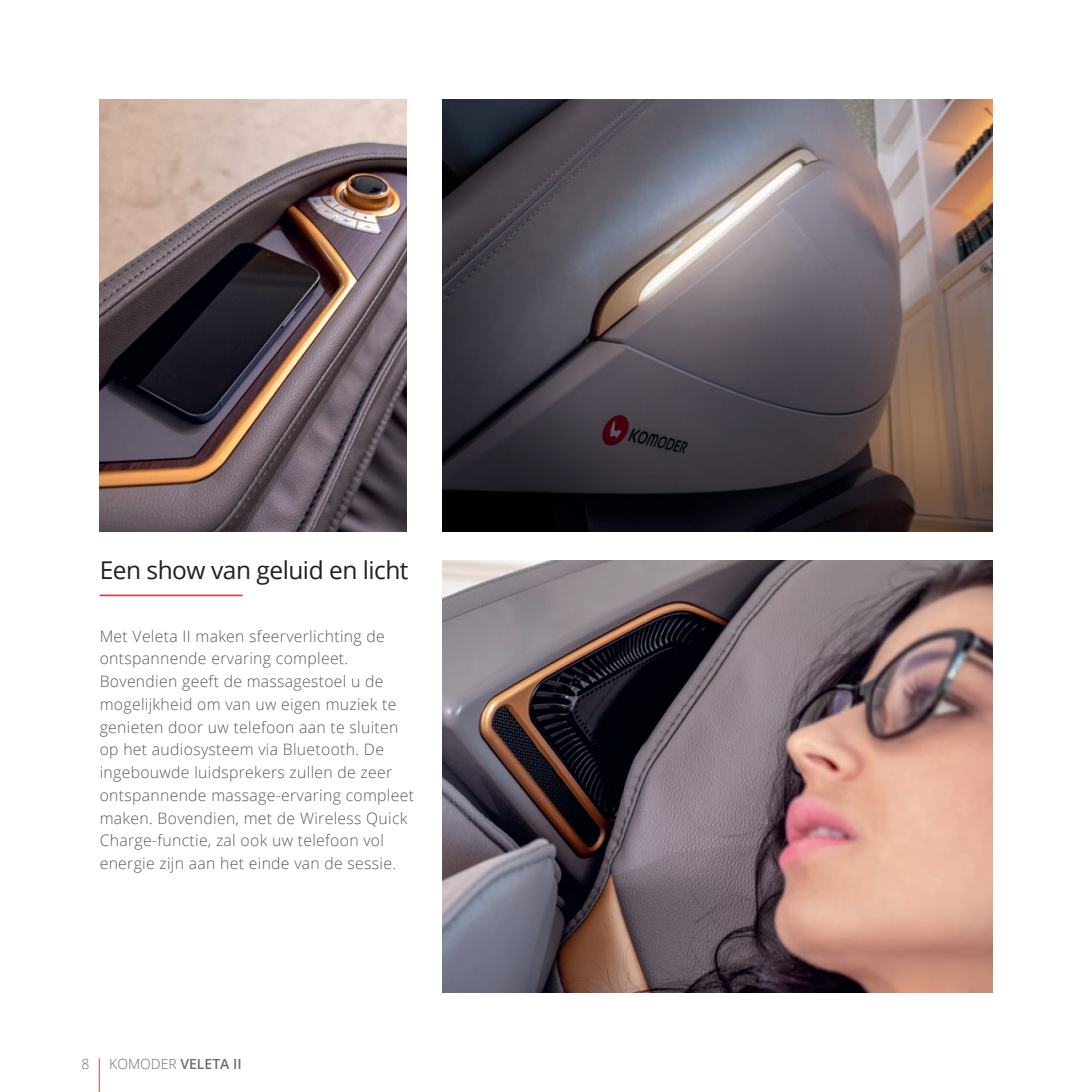
<style>
.page{position:relative;width:1092px;height:1092px;background:#fff}
.page>*{position:absolute;margin:0;border:0;box-sizing:border-box;transform-origin:0 0}
.t1{font:24.5px "Open Sans";letter-spacing:-.02em;color:#231f20}
.t2{font:300 15.75px/22.8px "Open Sans";letter-spacing:.02em;color:#57585a}
.t3{font:600 14px "Open Sans";color:#6c6d70}
.t4{font:300 14px "Open Sans";color:#6c6d70}
.s1{font-weight:300}
</style>
<div class="page">
<hr style="left:100px;top:594px;width:143px;height:2px;background:#db4145">
<img style="left:442px;top:99px;width:550px;height:432px">
<img style="left:442px;top:561px;width:550px;height:431px">
<img style="left:100px;top:99px;width:306px;height:432px">
<hr style="left:99px;top:1058px;width:1px;height:33px;background:#db4145">
<h1 class="t1" style="left:100px;top:553px;width:310px">Een show van geluid en licht</h1>
<p class="t2" style="left:100px;top:624px;width:316px">Met Veleta II maken sfeerverlichting de ontspannende ervaring compleet.<br>Bovendien geeft de massagestoel u de mogelijkheid om van uw eigen muziek te genieten door uw telefoon aan te sluiten op het audiosysteem via Bluetooth. De ingebouwde luidsprekers zullen de zeer ontspannende massage-ervaring compleet maken. Bovendien, met de Wireless Quick Charge-functie, zal ook uw telefoon vol energie zijn aan het einde van de sessie.</p>
<p class="t4" style="left:81px;top:1054px;width:9px">8</p>
<p class="t3" style="left:109px;top:1054px;width:134px"><span class="s1">KOMODER</span> VELETA II</p>
</div>
